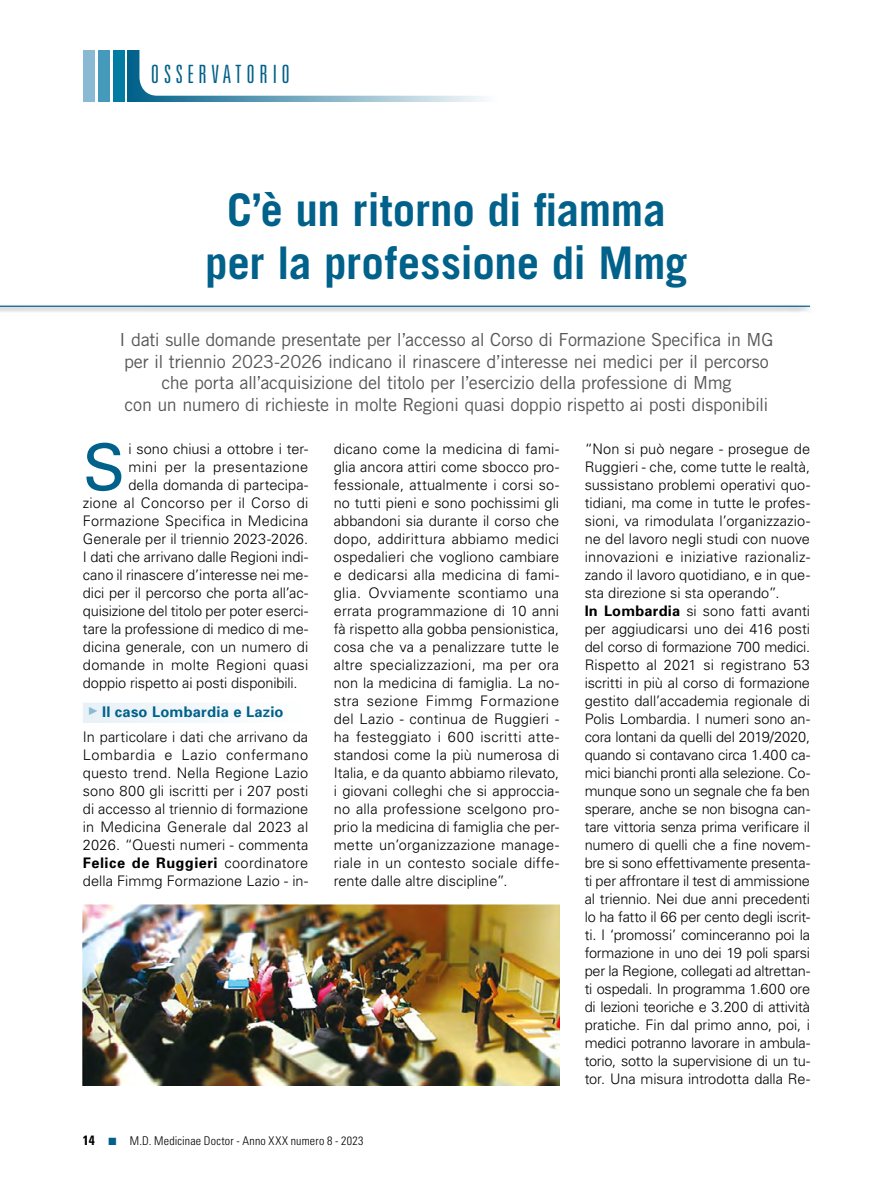
<style>
.page{position:relative;width:893px;height:1191px;background:#fff}
.page>*{position:absolute;margin:0;border:0;box-sizing:border-box;transform-origin:0 0}
.t1{font:64.35px "Univers";color:#00618a}
.t2{font:700 45px/52.5px "Trade Gothic";letter-spacing:-.005em;color:#00618a;text-align:center}
.t3{font:300 ultra-condensed 25.2px "Univers";letter-spacing:.185em;color:#00618a}
.t4{font:18px/21.8px "Trade Gothic";letter-spacing:-.02em;color:#565656;text-align:center}
.t5{font:700 14.7px "Univers";letter-spacing:.015em;color:#00618a}
.t6{font:300 14.55px/18px "Univers";letter-spacing:-.005em;color:#000;text-align:justify}
.t7{font:300 14.55px "Univers";letter-spacing:.015em;color:#000}
.t8{font:300 14.55px "Univers";letter-spacing:.02em;color:#000}
.t9{font:300 14.55px "Univers";letter-spacing:.025em;color:#000}
.t10{font:700 condensed 13.5px "Univers";color:#000}
.t11{font:300 condensed 12px "Univers";letter-spacing:.015em;color:#000}
.s1{font-weight:700}
</style>
<div class="page">
<div style="left:128px;top:50px;width:369px;height:51px;background:linear-gradient(to right,#00618a,#fdfdfe)"></div>
<div style="left:113px;top:50px;width:12px;height:51px;background:#007ca3"></div>
<div style="left:98px;top:50px;width:12px;height:51px;background:#4599ba"></div>
<div style="left:83px;top:50px;width:12px;height:51px;background:#8abad3"></div>
<div style="left:139px;top:0;width:378px;height:96px;background:#fff;border-radius:18px"></div>
<div style="left:83px;top:702px;width:225px;height:21px;background:#f3f8fb"></div>
<div style="left:0;top:304px;width:812px;height:9px;background:#000;opacity:.65"></div>
<hr style="left:0;top:306px;width:810px;height:1px;background:#00618a">
<img style="left:83px;top:904px;width:476px;height:181px">
<svg style="left:89px;top:707px;width:8px;height:7px"></svg>
<h3 class="t3" style="left:151px;top:60px;width:141px">OSSERVATORIO</h3>
<h2 class="t2" style="left:205px;top:183px;width:484px">C’è un ritorno di fiamma per la professione di Mmg</h2>
<p class="t4" style="left:120px;top:328px;width:655px">I dati sulle domande presentate per l’accesso al Corso di Formazione Specifica in MG per il triennio 2023-2026 indicano il rinascere d’interesse nei medici per il percorso che porta all’acquisizione del titolo per l’esercizio della professione di Mmg<br>con un numero di richieste in molte Regioni quasi doppio rispetto ai posti disponibili</p>
<h1 class="t1" style="left:83px;top:427px;width:44px">S</h1>
<p class="t6" style="left:128px;top:439px;width:181px">i sono chiusi a ottobre i ter-</p>
<p class="t9" style="left:128px;top:458px;width:181px">mini per la presentazione</p>
<p class="t6" style="left:128px;top:475px;width:181px">della domanda di partecipa-</p>
<p class="t8" style="left:83px;top:494px;width:227px">zione al Concorso per il Corso di</p>
<p class="t7" style="left:83px;top:512px;width:227px">Formazione Specifica in Medicina</p>
<p class="t6" style="left:83px;top:529px;width:227px">Generale per il triennio 2023-2026.</p>
<p class="t6" style="left:83px;top:547px;width:227px">I dati che arrivano dalle Regioni indi-</p>
<p class="t6" style="left:83px;top:565px;width:227px">cano il rinascere d’interesse nei me-</p>
<p class="t6" style="left:83px;top:583px;width:227px">dici per il percorso che porta all’ac-</p>
<p class="t6" style="left:83px;top:601px;width:227px">quisizione del titolo per poter eserci-</p>
<p class="t6" style="left:83px;top:619px;width:227px">tare la professione di medico di me-</p>
<p class="t6" style="left:83px;top:637px;width:227px">dicina generale, con un numero di</p>
<p class="t7" style="left:83px;top:656px;width:227px">domande in molte Regioni quasi</p>
<p class="t6" style="left:83px;top:673px;width:216px">doppio rispetto ai posti disponibili.</p>
<p class="t5" style="left:102px;top:703px;width:183px">Il caso Lombardia e Lazio</p>
<p class="t6" style="left:83px;top:727px;width:227px">In particolare i dati che arrivano da Lombardia e Lazio confermano questo trend. Nella Regione Lazio sono 800 gli iscritti per i 207 posti di accesso al triennio di formazione in Medicina Generale dal 2023 al 2026. “Questi numeri - commenta <span class="s1">Felice de Ruggieri</span> coordinatore della Fimmg Formazione Lazio - in-</p>
<p class="t6" style="left:334px;top:439px;width:227px">dicano come la medicina di fami&shy;glia ancora attiri come sbocco pro&shy;fessionale, attualmente i corsi so&shy;no tutti pieni e sono pochissimi gli abbandoni sia durante il corso che dopo, addirittura abbiamo medici ospedalieri che vogliono cambiare e dedicarsi alla medicina di fami&shy;glia. Ovviamente scontiamo una errata programmazione di 10 anni fà rispetto alla gobba pensionistica, cosa che va a penalizzare tutte le altre specializzazioni, ma per ora non la medicina di famiglia. La no&shy;stra sezione Fimmg Formazione del Lazio - continua de Ruggieri - ha festeggiato i 600 iscritti atte&shy;standosi come la più numerosa di Italia, e da quanto abbiamo rilevato, i giovani colleghi che si approccia&shy;no alla professione scelgono pro&shy;prio la medicina di famiglia che per&shy;mette un’organizzazione manage&shy;riale in un contesto sociale diffe&shy;rente dalle altre discipline”.</p>
<p class="t6" style="left:585px;top:439px;width:227px;text-align:left">“Non si può negare - prosegue de Ruggieri - che, come tutte le realtà, sussistano problemi operativi quo&shy;tidiani, ma come in tutte le profes&shy;sioni, va rimodulata l’organizzazio&shy;ne del lavoro negli studi con nuove innovazioni e iniziative razionaliz&shy;zando il lavoro quotidiano, e in que&shy;sta direzione si sta operando”.<br><span class="s1">In Lombardia</span> si sono fatti avanti per aggiudicarsi uno dei 416 posti del corso di formazione 700 medici.<br>Rispetto al 2021 si registrano 53 iscritti in più al corso di formazione gestito dall’accademia regionale di Polis Lombardia. I numeri sono an&shy;cora lontani da quelli del 2019/2020, quando si contavano circa 1.400 ca&shy;mici bianchi pronti alla selezione. Co&shy;munque sono un segnale che fa ben sperare, anche se non bisogna can&shy;tare vittoria senza prima verificare il numero di quelli che a fine novem&shy;bre si sono effettivamente presenta&shy;ti per affrontare il test di ammissione al triennio. Nei due anni precedenti lo ha fatto il 66 per cento degli iscrit&shy;ti. I ‘promossi’ cominceranno poi la formazione in uno dei 19 poli sparsi per la Regione, collegati ad altrettan&shy;ti ospedali. In programma 1.600 ore di lezioni teoriche e 3.200 di attività pratiche. Fin dal primo anno, poi, i medici potranno lavorare in ambula&shy;torio, sotto la supervisione di un tu&shy;tor. Una misura introdotta dalla Re-</p>
<p class="t10" style="left:83px;top:1132px;width:13px">14</p>
<p class="t11" style="left:130px;top:1134px;width:235px">M.D. Medicinae Doctor - Anno XXX numero 8 - 2023</p>
</div>
